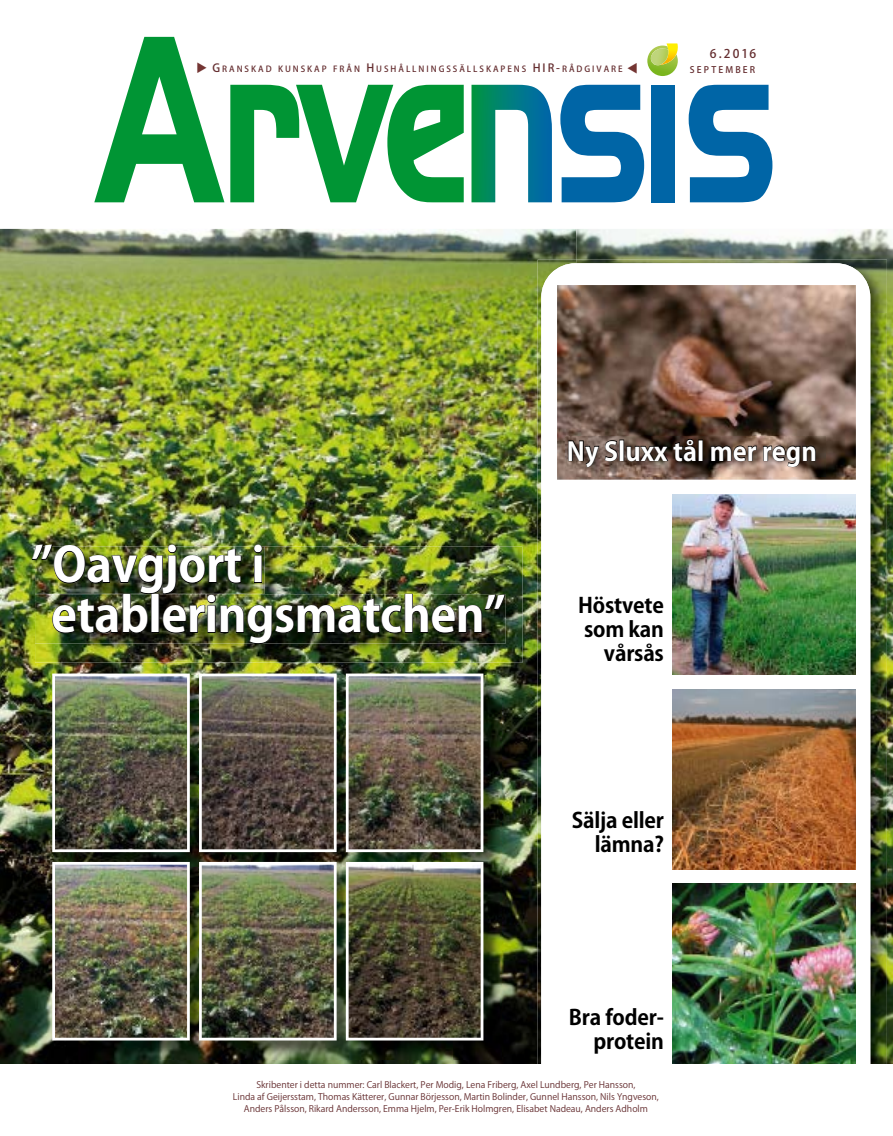
<style>
.page{position:relative;width:893px;height:1136px;background:#fff}
.page>*{position:absolute;margin:0;border:0;box-sizing:border-box;transform-origin:0 0}
.t1{font:700 47.4px/49.8px "Koz Go Std";letter-spacing:-.01em;color:#fff}
.t2{font:700 27px "Koz Go Std";letter-spacing:-.02em;color:#fff}
.t3{font:700 25.5px "Koz Go Std";color:#fff}
.t4{font:700 21px/24px "Koz Go Std";letter-spacing:-.01em;color:#000;text-align:right}
.t5{font:500 12px "Koz Go Std";color:#652e30}
.t6{font:9px/12px "Koz Go Std";color:#652e30;text-align:center}
.t7{font:500 9px "Koz Go Std";letter-spacing:.24em;color:#652e30}
.t8{font:500 8.4px "Koz Go Std";letter-spacing:.235em;color:#652e30}
.s1{font-size:11.25px}
</style>
<div class="page">
<img style="left:0;top:229px;width:576px;height:834px">
<img style="left:576px;top:229px;width:317px;height:834px">
<svg style="left:471px;top:85px;width:81px;height:117px"></svg>
<svg style="left:560px;top:85px;width:84px;height:117px"></svg>
<div style="left:651px;top:85px;width:23px;height:117px;background:#0065a6"></div>
<svg style="left:689px;top:85px;width:83px;height:117px"></svg>
<svg style="left:230px;top:85px;width:234px;height:117px"></svg>
<svg style="left:647px;top:43px;width:31px;height:33px"></svg>
<div style="left:260px;top:190px;width:59px;height:15px;background:#fff"></div>
<img style="left:538px;top:260px;width:38px;height:803px">
<img style="left:576px;top:260px;width:311px;height:52px">
<img style="left:870px;top:312px;width:17px;height:751px">
<svg style="left:541px;top:263px;width:329px;height:800px"></svg>
<img style="left:557px;top:285px;width:299px;height:194px">
<img style="left:673px;top:883px;width:183px;height:180px">
<img style="left:673px;top:689px;width:183px;height:179px">
<img style="left:673px;top:494px;width:183px;height:180px">
<img style="left:565px;top:436px;width:260px;height:40px">
<svg style="left:568px;top:440px;width:50px;height:27px"></svg>
<div style="left:619px;top:439px;width:5px;height:22px;border:1px solid #000"></div>
<svg style="left:626px;top:438px;width:70px;height:23px;background:#32241d"></svg>
<div style="left:698px;top:439px;width:5px;height:22px;border:1px solid #000"></div>
<svg style="left:711px;top:445px;width:46px;height:16px"></svg>
<svg style="left:763px;top:445px;width:53px;height:22px"></svg>
<img style="left:55px;top:676px;width:447px;height:383px">
<svg style="left:199px;top:673px;width:138px;height:179px;background:#655d53"></svg>
<img style="left:346px;top:673px;width:137px;height:179px">
<img style="left:52px;top:861px;width:138px;height:179px">
<img style="left:199px;top:861px;width:138px;height:179px">
<img style="left:346px;top:861px;width:137px;height:179px">
<img style="left:52px;top:673px;width:138px;height:179px">
<img style="left:230px;top:546px;width:293px;height:116px">
<img style="left:35px;top:644px;width:195px;height:18px">
<img style="left:32px;top:544px;width:474px;height:100px">
<svg style="left:94px;top:37px;width:130px;height:165px"></svg>
<p class="t8" style="left:213px;top:64px;width:412px"><span class="s1">G</span>RANSKAD KUNSKAP FRÅN <span class="s1">H</span>USHÅLLNINGSSÄLLSKAPENS <span class="s1">HIR-</span>RÅDGIVARE</p>
<h3 class="t5" style="left:710px;top:46px;width:48px">6.2016</h3>
<p class="t7" style="left:690px;top:64px;width:67px">SEPTEMBER</p>
<h1 class="t1" style="left:51px;top:543px;width:456px;text-indent:-20px">”Oavgjort i etableringsmatchen”</h1>
<h3 class="t3" style="left:567px;top:435px;width:251px">Ny Sluxx tål mer regn</h3>
<h2 class="t2" style="left:579px;top:437px;width:110px">agra vått</h2>
<h3 class="t4" style="left:578px;top:595px;width:87px">Höstvete som kan vårsås</h3>
<h3 class="t4" style="left:572px;top:809px;width:94px">Sälja eller lämna?</h3>
<h3 class="t4" style="left:569px;top:1006px;width:97px">Bra foder&shy;protein</h3>
<p class="t6" style="left:233px;top:1078px;width:427px">Skribenter i detta nummer: Carl Blackert, Per Modig, Lena Friberg, Axel Lundberg, Per Hansson,<br>Linda af Geijersstam, Thomas Kätterer, Gunnar Börjesson, Martin Bolinder, Gunnel Hansson, Nils Yngveson,<br>Anders Pålsson, Rikard Andersson, Emma Hjelm, Per-Erik Holmgren, Elisabet Nadeau, Anders Adholm</p>
</div>
